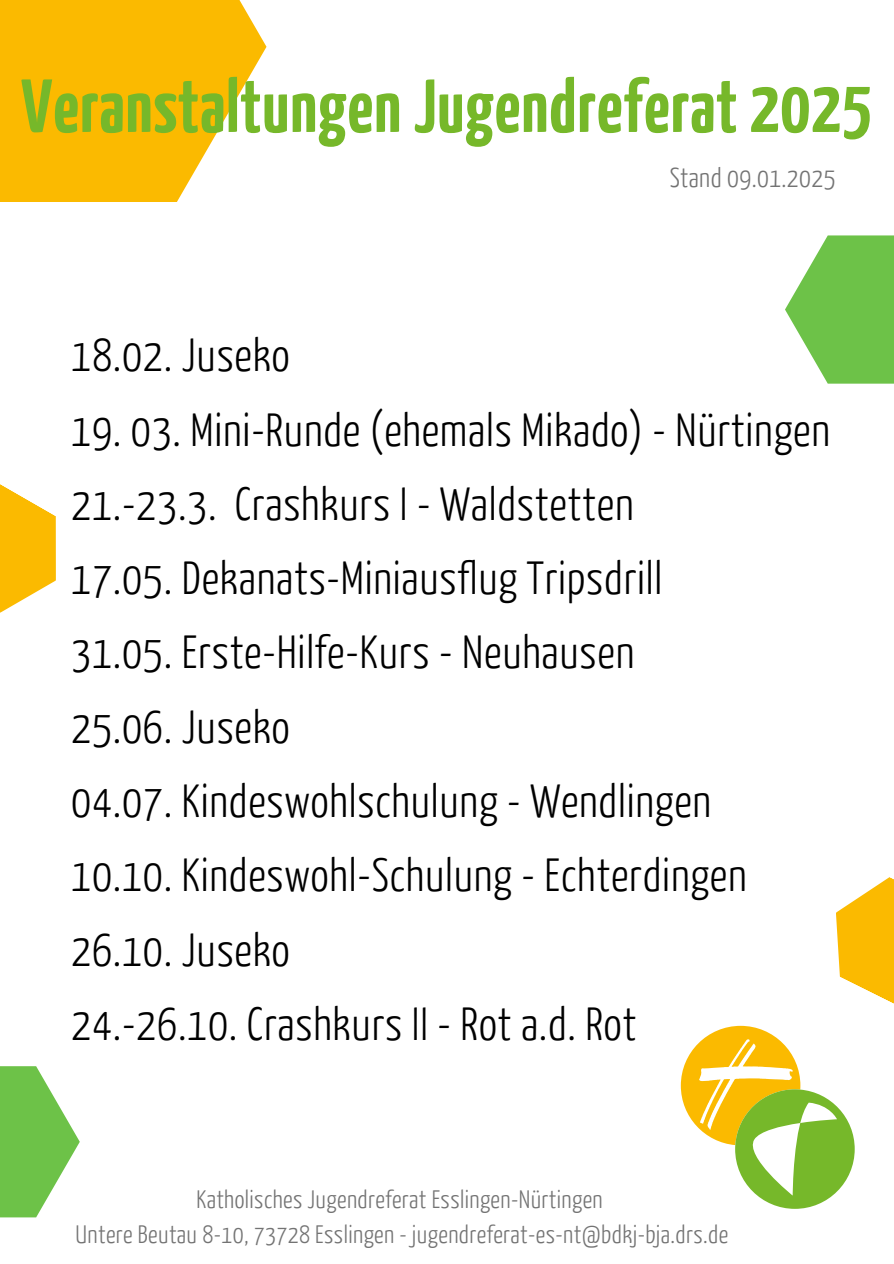
<style>
.page{position:relative;width:894px;height:1264px;background:#fff}
.page>*{position:absolute;margin:0;border:0;box-sizing:border-box;transform-origin:0 0}
.t1{font:700 75px "BDKJ";color:#76b82a}
.t2{font:300 46.5px/74.2px "BDKJ";color:#000}
.t3{font:300 27.3px "BDKJ";color:#737373}
.t4{font:300 25.2px "BDKJ";color:#737373}
</style>
<div class="page">
<svg style="left:680px;top:1025px;width:174px;height:183px"></svg>
<div style="left:0;top:0;width:266px;height:202px;background:#fbba00"></div>
<svg style="left:785px;top:235px;width:108px;height:148px;fill:#6dc248"></svg>
<svg style="left:836px;top:877px;width:57px;height:126px"></svg>
<svg style="left:0;top:484px;width:56px;height:128px"></svg>
<svg style="left:0;top:1066px;width:80px;height:151px;fill:#6dc248"></svg>
<p class="t1" style="left:21px;top:60px;width:852px">VeranstaltungenJugendreferat 2025</p>
<h2 class="t3" style="left:669px;top:161px;width:168px">Stand 09.01.2025</h2>
<p class="t2" style="left:71px;top:316px;width:221px">18.02. Juseko</p>
<p class="t2" style="left:71px;top:391px;width:761px">19. 03. Mini-Runde (ehemals Mikado) - Nürtingen 21.-23.3. Crashkurs I - Waldstetten<br>17.05. Dekanats-Miniausflug Tripsdrill<br>31.05. Erste-Hilfe-Kurs - Neuhausen<br>25.06. Juseko<br>04.07. Kindeswohlschulung - Wendlingen<br>10.10. Kindeswohl-Schulung - Echterdingen 26.10. Juseko<br>24.-26.10. Crashkurs II - Rot a.d. Rot</p>
<h1 class="t4" style="left:196px;top:1184px;width:408px">Katholisches Jugendreferat Esslingen-Nürtingen</h1>
<p class="t4" style="left:76px;top:1219px;width:654px">Untere Beutau 8-10, 73728 Esslingen - jugendreferat-es-nt@bdkj-bja.drs.de</p>
</div>
